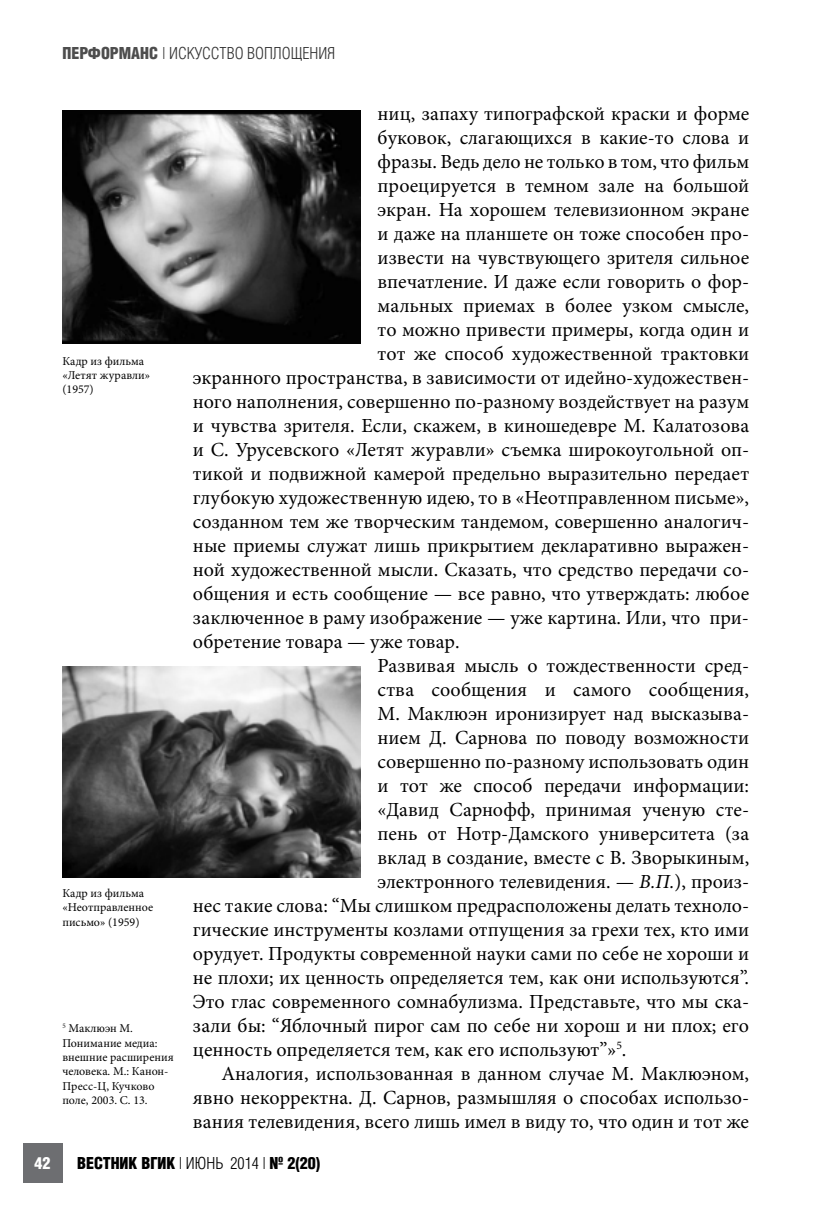
<style>
.page{position:relative;width:823px;height:1219px;background:#fff}
.page>*{position:absolute;margin:0;border:0;box-sizing:border-box;transform-origin:0 0}
.t1{font:20px "Minion Pro";color:#000}
.t2{font:16px "AG Letterica Cond L";color:#333}
.t3{font:700 16px "AG Letterica Cond L";color:#000}
.t4{font:700 16px "AG Letterica Cond L";color:#fff}
.t5{font:12px/14.4px "Minion Pro";color:#000}
.s1{font-weight:700;color:#4d4d4d}
.s2{font-style:italic}
.s3{font-weight:400}
</style>
<div class="page">
<div style="left:23px;top:1143px;width:39px;height:40px;background:#6d6e71"></div>
<img style="left:62px;top:111px;width:298px;height:232px">
<img style="left:62px;top:666px;width:298px;height:212px">
<p class="t2" style="left:62px;top:44px;width:274px"><span class="s1">ПЕРФОРМАНС</span> | ИСКУССТВО ВОПЛОЩЕНИЯ</p>
<p class="t4" style="left:34px;top:1153px;width:17px">42</p>
<p class="t5" style="left:62px;top:353px;width:89px">Кадр из фильма «Летят журавли» (1957)</p>
<p class="t5" style="left:62px;top:886px;width:92px">Кадр из фильма «Неотправленное письмо» (1959)</p>
<p class="t5" style="left:62px;top:1021px;width:113px"><sup>5</sup> Маклюэн М.<br>Понимание медиа: внешние расширения человека. М.: Канон-<br>Пресс-Ц, Кучково поле, 2003. С. 13.</p>
<p class="t1" style="left:377px;top:100px;width:373px">ниц, запаху типографской краски и форме</p>
<p class="t1" style="left:377px;top:124px;width:373px">буковок, слагающихся в какие-то слова и</p>
<p class="t1" style="left:377px;top:148px;width:373px">фразы. Ведь дело не только в том, что фильм</p>
<p class="t1" style="left:377px;top:172px;width:373px">проецируется в темном зале на большой</p>
<p class="t1" style="left:377px;top:196px;width:373px">экран. На хорошем телевизионном экране</p>
<p class="t1" style="left:377px;top:220px;width:373px">и даже на планшете он тоже способен про-</p>
<p class="t1" style="left:377px;top:244px;width:373px">извести на чувствующего зрителя сильное</p>
<p class="t1" style="left:377px;top:268px;width:373px">впечатление. И даже если говорить о фор-</p>
<p class="t1" style="left:377px;top:292px;width:373px">мальных приемах в более узком смысле,</p>
<p class="t1" style="left:377px;top:316px;width:373px">то можно привести примеры, когда один и</p>
<p class="t1" style="left:377px;top:340px;width:373px">тот же способ художественной трактовки</p>
<p class="t1" style="left:193px;top:364px;width:557px">экранного пространства, в зависимости от идейно-художествен-</p>
<p class="t1" style="left:193px;top:388px;width:557px">ного наполнения, совершенно по-разному воздействует на разум</p>
<p class="t1" style="left:193px;top:412px;width:557px">и чувства зрителя. Если, скажем, в киношедевре М. Калатозова</p>
<p class="t1" style="left:193px;top:436px;width:557px">и С. Урусевского «Летят журавли» съемка широкоугольной оп-</p>
<p class="t1" style="left:193px;top:460px;width:557px">тикой и подвижной камерой предельно выразительно передает</p>
<p class="t1" style="left:193px;top:484px;width:557px">глубокую художественную идею, то в «Неотправленном письме»,</p>
<p class="t1" style="left:193px;top:508px;width:557px">созданном тем же творческим тандемом, совершенно аналогич-</p>
<p class="t1" style="left:193px;top:532px;width:557px">ные приемы служат лишь прикрытием декларативно выражен-</p>
<p class="t1" style="left:193px;top:556px;width:557px">ной художественной мысли. Сказать, что средство передачи со-</p>
<p class="t1" style="left:193px;top:580px;width:557px">общения и есть сообщение — все равно, что утверждать: любое</p>
<p class="t1" style="left:193px;top:604px;width:557px">заключенное в раму изображение — уже картина. Или, что при-</p>
<p class="t1" style="left:193px;top:628px;width:268px">обретение товара — уже товар.</p>
<p class="t1" style="left:377px;top:652px;width:373px">Развивая мысль о тождественности сред-</p>
<p class="t1" style="left:377px;top:676px;width:373px">ства сообщения и самого сообщения,</p>
<p class="t1" style="left:377px;top:700px;width:373px">М. Маклюэн иронизирует над высказыва-</p>
<p class="t1" style="left:377px;top:724px;width:373px">нием Д. Сарнова по поводу возможности</p>
<p class="t1" style="left:377px;top:748px;width:373px">совершенно по-разному использовать один</p>
<p class="t1" style="left:377px;top:772px;width:373px">и тот же способ передачи информации:</p>
<p class="t1" style="left:377px;top:796px;width:373px">«Давид Сарнофф, принимая ученую сте-</p>
<p class="t1" style="left:377px;top:820px;width:373px">пень от Нотр-Дамского университета (за</p>
<p class="t1" style="left:377px;top:844px;width:373px">вклад в создание, вместе с В. Зворыкиным,</p>
<p class="t1" style="left:377px;top:868px;width:373px">электронного телевидения. — <span class="s2">В.П.</span>), произ-</p>
<p class="t1" style="left:193px;top:892px;width:557px">нес такие слова: “Мы слишком предрасположены делать техноло-</p>
<p class="t1" style="left:193px;top:916px;width:557px">гические инструменты козлами отпущения за грехи тех, кто ими</p>
<p class="t1" style="left:193px;top:940px;width:557px">орудует. Продукты современной науки сами по себе не хороши и</p>
<p class="t1" style="left:193px;top:964px;width:557px">не плохи; их ценность определяется тем, как они используются”.</p>
<p class="t1" style="left:193px;top:988px;width:557px">Это глас современного сомнабулизма. Представьте, что мы ска-</p>
<p class="t1" style="left:193px;top:1012px;width:557px">зали бы: “Яблочный пирог сам по себе ни хорош и ни плох; его</p>
<p class="t1" style="left:193px;top:1036px;width:435px">ценность определяется тем, как его используют”»<sup>5</sup>.</p>
<p class="t1" style="left:221px;top:1060px;width:529px">Аналогия, использованная в данном случае М. Маклюэном,</p>
<p class="t1" style="left:193px;top:1084px;width:557px">явно некорректна. Д. Сарнов, размышляя о способах использо-</p>
<p class="t1" style="left:193px;top:1108px;width:557px">вания телевидения, всего лишь имел в виду то, что один и тот же</p>
<p class="t3" style="left:77px;top:1153px;width:244px">ВЕСТНИК ВГИК <span class="s3">| ИЮНЬ 2014 |</span> № 2(20)</p>
</div>
